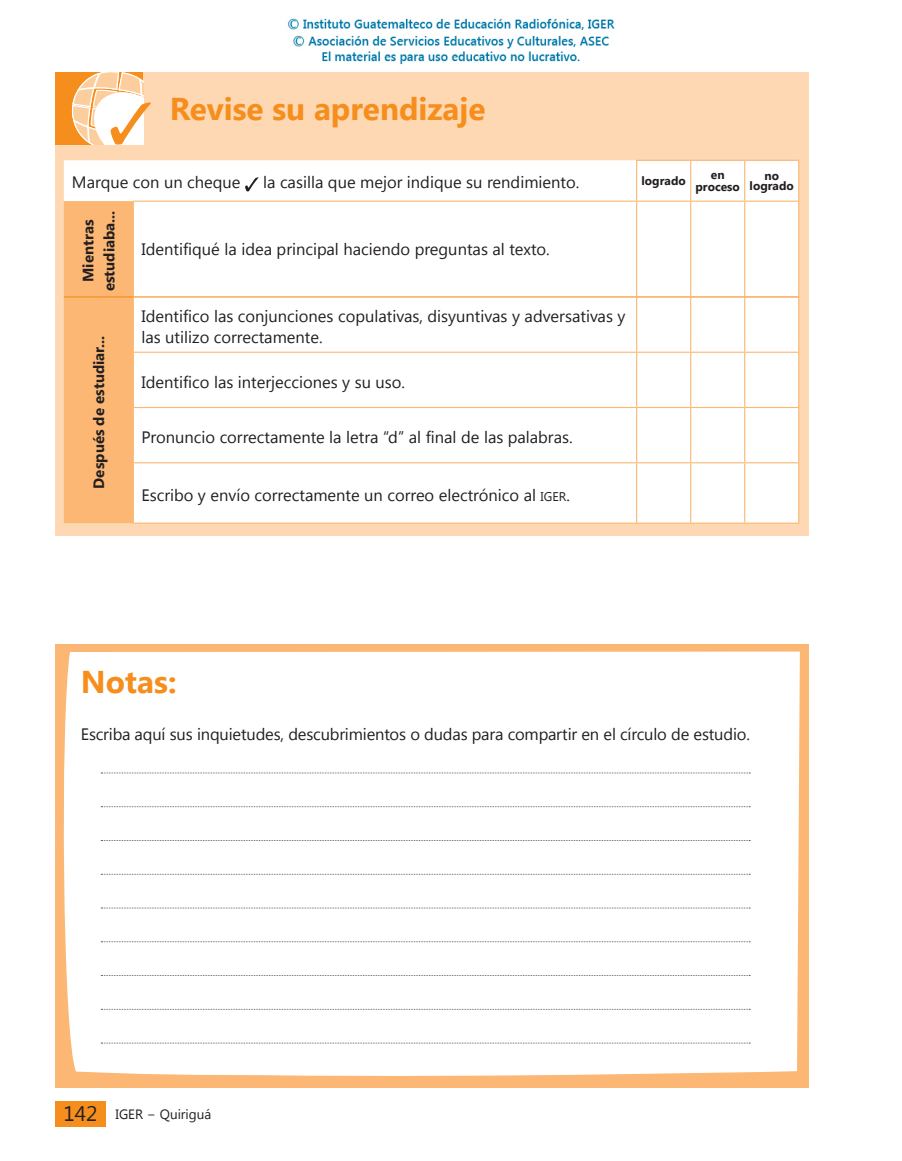
<style>
.page{position:relative;width:902px;height:1161px;background:#fff}
.page>*{position:absolute;margin:0;border:0;box-sizing:border-box;transform-origin:0 0}
.titulo_aprendizaje{font:700 31.5px "Segoe UI";color:#f68e1e}
.secciones{font:700 31.5px "Segoe UI";color:#f68e1e}
.lista{font:16.5px/21px "Segoe UI";color:#231f20}
.párrafo{font:16.5px "Segoe UI";letter-spacing:-.01em;color:#231f20}
.lista-2{font:700 15px/21px "Segoe UI";color:#231f20;text-align:center}
.t1{font:13.5px "Segoe UI";color:#231f20}
.pie_de_página_sin_li{font:700 12px/12px "Segoe UI";color:#231f20;text-align:center}
.s1{font-size:12.6px}
.s2{font-size:21px}
</style>
<div class="page">
<div style="left:55px;top:72px;width:753px;height:464px;background:#fdd8b2"></div>
<div style="left:55px;top:644px;width:753px;height:444px;background:#fbb773"></div>
<div style="left:63px;top:651px;width:736px;height:425px;background:#fff"></div>
<svg style="left:101px;top:772px;width:649px;height:1px"></svg>
<svg style="left:101px;top:806px;width:649px;height:1px"></svg>
<svg style="left:101px;top:840px;width:649px;height:1px"></svg>
<svg style="left:101px;top:874px;width:649px;height:1px"></svg>
<svg style="left:101px;top:907px;width:649px;height:1px"></svg>
<svg style="left:101px;top:941px;width:649px;height:1px"></svg>
<svg style="left:101px;top:975px;width:649px;height:1px"></svg>
<svg style="left:101px;top:1009px;width:649px;height:1px"></svg>
<svg style="left:101px;top:1043px;width:649px;height:1px"></svg>
<div style="left:64px;top:160px;width:734px;height:362px;background:#fff"></div>
<div style="left:64px;top:201px;width:69px;height:322px;background:#fbb773"></div>
<hr style="left:133px;top:297px;width:1px;height:55px;background:#fbb773">
<hr style="left:133px;top:353px;width:1px;height:54px;background:#fbb773">
<hr style="left:133px;top:352px;width:503px;height:1px;background:#fbb773">
<hr style="left:636px;top:297px;width:1px;height:55px;background:#fbb773">
<hr style="left:636px;top:353px;width:1px;height:54px;background:#fbb773">
<hr style="left:636px;top:352px;width:54px;height:1px;background:#fbb773">
<hr style="left:690px;top:297px;width:1px;height:55px;background:#fbb773">
<hr style="left:690px;top:353px;width:1px;height:54px;background:#fbb773">
<hr style="left:690px;top:352px;width:54px;height:1px;background:#fbb773">
<hr style="left:744px;top:297px;width:1px;height:55px;background:#fbb773">
<hr style="left:744px;top:353px;width:1px;height:54px;background:#fbb773">
<hr style="left:744px;top:352px;width:55px;height:1px;background:#fbb773">
<hr style="left:798px;top:297px;width:1px;height:55px;background:#fbb773">
<hr style="left:798px;top:353px;width:1px;height:54px;background:#fbb773">
<hr style="left:133px;top:408px;width:1px;height:54px;background:#fbb773">
<hr style="left:133px;top:407px;width:503px;height:1px;background:#fbb773">
<hr style="left:636px;top:408px;width:1px;height:54px;background:#fbb773">
<hr style="left:636px;top:407px;width:54px;height:1px;background:#fbb773">
<hr style="left:690px;top:408px;width:1px;height:54px;background:#fbb773">
<hr style="left:690px;top:407px;width:54px;height:1px;background:#fbb773">
<hr style="left:744px;top:408px;width:1px;height:54px;background:#fbb773">
<hr style="left:744px;top:407px;width:55px;height:1px;background:#fbb773">
<hr style="left:798px;top:408px;width:1px;height:54px;background:#fbb773">
<hr style="left:133px;top:463px;width:1px;height:59px;background:#fbb773">
<hr style="left:133px;top:462px;width:503px;height:1px;background:#fbb773">
<hr style="left:636px;top:463px;width:1px;height:59px;background:#fbb773">
<hr style="left:636px;top:462px;width:54px;height:1px;background:#fbb773">
<hr style="left:690px;top:463px;width:1px;height:59px;background:#fbb773">
<hr style="left:690px;top:462px;width:54px;height:1px;background:#fbb773">
<hr style="left:744px;top:463px;width:1px;height:59px;background:#fbb773">
<hr style="left:744px;top:462px;width:55px;height:1px;background:#fbb773">
<hr style="left:798px;top:463px;width:1px;height:59px;background:#fbb773">
<hr style="left:133px;top:522px;width:503px;height:2px;background:#fbb773">
<hr style="left:636px;top:522px;width:54px;height:2px;background:#fbb773">
<hr style="left:690px;top:522px;width:54px;height:2px;background:#fbb773">
<hr style="left:744px;top:522px;width:55px;height:2px;background:#fbb773">
<hr style="left:636px;top:202px;width:1px;height:94px;background:#fbb773">
<hr style="left:690px;top:202px;width:1px;height:94px;background:#fbb773">
<hr style="left:744px;top:202px;width:1px;height:94px;background:#fbb773">
<hr style="left:798px;top:202px;width:1px;height:95px;background:#fbb773">
<hr style="left:133px;top:202px;width:1px;height:94px;background:#fbb773">
<hr style="left:64px;top:296px;width:69px;height:1px;background:#f68e1e">
<hr style="left:133px;top:296px;width:503px;height:1px;background:#f68e1e">
<hr style="left:636px;top:296px;width:54px;height:1px;background:#f68e1e">
<hr style="left:690px;top:296px;width:54px;height:1px;background:#f68e1e">
<hr style="left:744px;top:296px;width:54px;height:1px;background:#f68e1e">
<hr style="left:636px;top:161px;width:1px;height:40px;background:#fbb773">
<hr style="left:636px;top:160px;width:54px;height:1px;background:#fbb773">
<hr style="left:690px;top:161px;width:1px;height:40px;background:#fbb773">
<hr style="left:690px;top:160px;width:54px;height:1px;background:#fbb773">
<hr style="left:744px;top:161px;width:1px;height:40px;background:#fbb773">
<hr style="left:744px;top:160px;width:55px;height:1px;background:#fbb773">
<hr style="left:798px;top:161px;width:1px;height:40px;background:#fbb773">
<hr style="left:133px;top:201px;width:503px;height:1px;background:#fbb773">
<hr style="left:636px;top:201px;width:54px;height:1px;background:#fbb773">
<hr style="left:690px;top:201px;width:54px;height:1px;background:#fbb773">
<hr style="left:744px;top:201px;width:55px;height:1px;background:#fbb773">
<svg style="left:245px;top:177px;width:13px;height:14px"></svg>
<div style="left:55px;top:72px;width:88px;height:73px;background:#f68e1e"></div>
<svg style="left:72px;top:72px;width:79px;height:73px"></svg>
<div style="left:55px;top:1101px;width:50px;height:25px;background:#f68e1e"></div>
<img style="left:287px;top:18px;width:328px;height:47px">
<p class="titulo_aprendizaje" style="left:170px;top:87px;width:317px">Revise su aprendizaje</p>
<p class="párrafo" style="left:72px;top:171px;width:170px">Marque con un cheque</p>
<p class="párrafo" style="left:263px;top:171px;width:317px">la casilla que mejor indique su rendimiento.</p>
<p class="pie_de_página_sin_li" style="left:641px;top:174px;width:46px">logrado</p>
<p class="pie_de_página_sin_li" style="left:695px;top:168px;width:46px">en proceso</p>
<p class="pie_de_página_sin_li" style="left:749px;top:170px;width:46px;line-height:10.5px">no logrado</p>
<p class="lista-2" style="left:77px;top:291px;width:82px;rotate:-90deg">Mientras estudiaba...</p>
<p class="lista" style="left:141px;top:238px;width:410px">Identifiqué la idea principal haciendo preguntas al texto.</p>
<p class="lista-2" style="left:87px;top:488px;width:154px;rotate:-90deg">Después de estudiar...</p>
<p class="lista" style="left:141px;top:305px;width:485px">Identifico las conjunciones copulativas, disyuntivas y adversativas y las utilizo correctamente.</p>
<p class="lista" style="left:141px;top:371px;width:265px">Identifico las interjecciones y su uso.</p>
<p class="lista" style="left:141px;top:426px;width:433px">Pronuncio correctamente la letra “d” al final de las palabras.</p>
<p class="lista" style="left:141px;top:484px;width:430px">Escribo y envío correctamente un correo electrónico al <span class="s1">iger</span>.</p>
<p class="secciones" style="left:81px;top:659px;width:97px">Notas:</p>
<p class="párrafo" style="left:81px;top:722px;width:670px">Escriba aquí sus inquietudes, descubrimientos o dudas para compartir en el círculo de estudio.</p>
<p class="t1" style="left:63px;top:1104px;width:149px"><span class="s2">142</span> IGER − Quiriguá</p>
</div>
